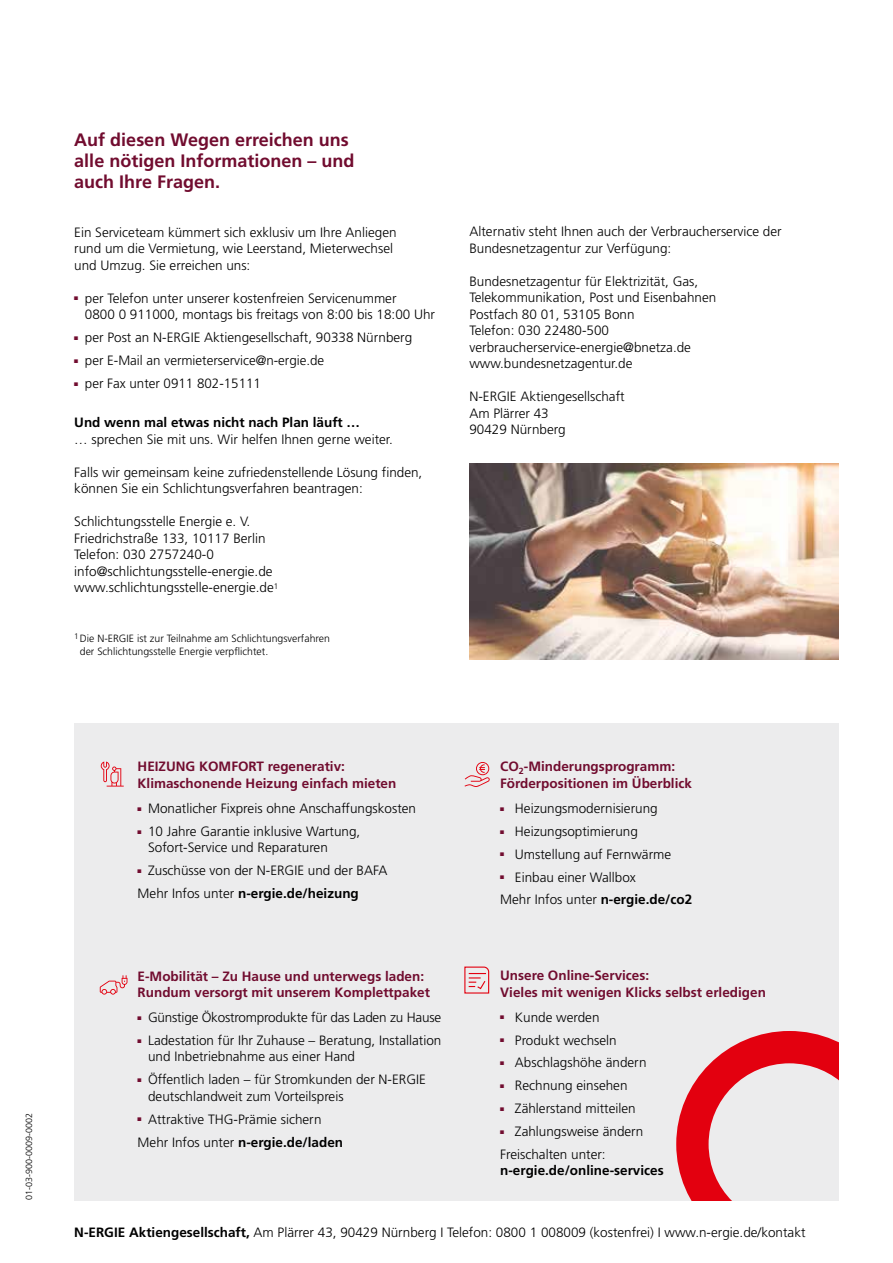
<style>
.page{position:relative;width:893px;height:1263px;background:#fff}
.page>*{position:absolute;margin:0;border:0;box-sizing:border-box;transform-origin:0 0}
.t1{font:700 18px/20.7px "Frutiger";color:#710c2f}
.t2{font:300 13.5px/16.5px "Frutiger";color:#000}
.t3{font:700 13.5px/16.5px "Frutiger";color:#710c2f}
.t4{font:700 13.5px "Frutiger";color:#000}
.t5{font:300 10.5px/12.8px "Frutiger";color:#000}
.t6{font:300 9px "Frutiger";color:#000}
.s1{font-weight:700}
</style>
<div class="page">
<img style="left:469px;top:463px;width:370px;height:196px">
<div style="left:74px;top:723px;width:765px;height:477px;background:#ececed"></div>
<svg style="left:100px;top:975px;width:27px;height:19px"></svg>
<svg style="left:465px;top:762px;width:25px;height:25px"></svg>
<svg style="left:676px;top:1031px;width:163px;height:169px"></svg>
<svg style="left:101px;top:761px;width:23px;height:25px"></svg>
<svg style="left:464px;top:966px;width:26px;height:28px"></svg>
<p class="t6" style="left:24px;top:1200px;width:89px;rotate:-90deg">01-03-900-0009-0002</p>
<h1 class="t1" style="left:74px;top:130px;width:282px">Auf diesen Wegen erreichen uns alle nötigen Informationen – und auch Ihre Fragen.</h1>
<p class="t2" style="left:74px;top:224px;width:324px">Ein Serviceteam kümmert sich exklusiv um Ihre Anliegen rund um die Vermietung, wie Leerstand, Mieterwechsel und Umzug. Sie erreichen uns:</p>
<p class="t2" style="left:85px;top:290px;width:352px;text-indent:-11px"><sup>■</sup> per Telefon unter unserer kostenfreien Servicenummer<br>0800 0 911000, montags bis freitags von 8:00 bis 18:00 Uhr</p>
<p class="t2" style="left:74px;top:329px;width:339px"><sup>■</sup> per Post an N-ERGIE Aktiengesellschaft, 90338 Nürnberg</p>
<p class="t2" style="left:74px;top:352px;width:251px"><sup>■</sup> per E-Mail an vermieterservice@n-ergie.de</p>
<p class="t2" style="left:74px;top:375px;width:188px"><sup>■</sup> per Fax unter 0911 802-15111</p>
<p class="t4" style="left:74px;top:415px;width:287px">Und wenn mal etwas nicht nach Plan läuft …</p>
<p class="t2" style="left:74px;top:431px;width:320px">… sprechen Sie mit uns. Wir helfen Ihnen gerne weiter.</p>
<p class="t2" style="left:74px;top:464px;width:350px">Falls wir gemeinsam keine zufriedenstellende Lösung finden, können Sie ein Schlichtungsverfahren beantragen:</p>
<p class="t2" style="left:74px;top:513px;width:206px">Schlichtungsstelle Energie e. V.<br>Friedrichstraße 133, 10117 Berlin Telefon: 030 2757240-0 info@schlichtungsstelle-energie.de www.schlichtungsstelle-energie.de<sup>1</sup></p>
<p class="t5" style="left:80px;top:632px;width:252px;text-indent:-6px"><sup>1</sup> Die N-ERGIE ist zur Teilnahme am Schlichtungsverfahren der Schlichtungsstelle Energie verpflichtet.</p>
<p class="t2" style="left:469px;top:224px;width:314px">Alternativ steht Ihnen auch der Verbraucherservice der<br>Bundesnetzagentur zur Verfügung:</p>
<p class="t2" style="left:469px;top:273px;width:248px">Bundesnetzagentur für Elektrizität, Gas, Telekommunikation, Post und Eisenbahnen Postfach 80 01, 53105 Bonn<br>Telefon: 030 22480-500 verbraucherservice-energie@bnetza.de www.bundesnetzagentur.de</p>
<p class="t2" style="left:469px;top:389px;width:157px">N-ERGIE Aktiengesellschaft<br>Am Plärrer 43<br>90429 Nürnberg</p>
<p class="t3" style="left:138px;top:758px;width:260px">HEIZUNG KOMFORT regenerativ:<br>Klimaschonende Heizung einfach mieten</p>
<p class="t2" style="left:138px;top:800px;width:280px"><sup>■</sup> Monatlicher Fixpreis ohne Anschaffungskosten</p>
<p class="t2" style="left:148px;top:823px;width:214px;text-indent:-10px"><sup>■</sup> 10 Jahre Garantie inklusive Wartung,<br>Sofort-Service und Reparaturen</p>
<p class="t2" style="left:138px;top:859px;width:251px;line-height:23px"><sup>■</sup> Zuschüsse von der N-ERGIE und der BAFA<br>Mehr Infos unter <span class="s1">n-ergie.de/heizung</span></p>
<p class="t3" style="left:138px;top:968px;width:294px">E-Mobilität – Zu Hause und unterwegs laden:<br>Rundum versorgt mit unserem Komplettpaket</p>
<p class="t2" style="left:138px;top:1009px;width:305px"><sup>■</sup> Günstige Ökostromprodukte für das Laden zu Hause</p>
<p class="t2" style="left:148px;top:1032px;width:295px;text-indent:-10px"><sup>■</sup> Ladestation für Ihr Zuhause – Beratung, Installation und Inbetriebnahme aus einer Hand</p>
<p class="t2" style="left:148px;top:1071px;width:279px;text-indent:-10px"><sup>■</sup> Öffentlich laden – für Stromkunden der N-ERGIE deutschlandweit zum Vorteilspreis</p>
<p class="t2" style="left:138px;top:1108px;width:207px;line-height:23px"><sup>■</sup> Attraktive THG-Prämie sichern<br>Mehr Infos unter <span class="s1">n-ergie.de/laden</span></p>
<p class="t3" style="left:500px;top:758px;width:193px">CO<sub>2</sub>-Minderungsprogramm:<br>Förderpositionen im Überblick</p>
<p class="t2" style="left:500px;top:800px;width:159px"><sup>■</sup> Heizungsmodernisierung</p>
<p class="t2" style="left:500px;top:823px;width:139px"><sup>■</sup> Heizungsoptimierung</p>
<p class="t2" style="left:500px;top:846px;width:173px"><sup>■</sup> Umstellung auf Fernwärme</p>
<p class="t2" style="left:500px;top:865px;width:194px;line-height:23px"><sup>■</sup> Einbau einer Wallbox<br>Mehr Infos unter <span class="s1">n-ergie.de/co2</span></p>
<p class="t3" style="left:500px;top:967px;width:267px">Unsere Online-Services:<br>Vieles mit wenigen Klicks selbst erledigen</p>
<p class="t2" style="left:500px;top:1009px;width:101px"><sup>■</sup> Kunde werden</p>
<p class="t2" style="left:500px;top:1032px;width:118px"><sup>■</sup> Produkt wechseln</p>
<p class="t2" style="left:500px;top:1055px;width:148px"><sup>■</sup> Abschlagshöhe ändern</p>
<p class="t2" style="left:500px;top:1077px;width:129px"><sup>■</sup> Rechnung einsehen</p>
<p class="t2" style="left:500px;top:1100px;width:137px"><sup>■</sup> Zählerstand mitteilen</p>
<p class="t2" style="left:500px;top:1120px;width:145px;line-height:23px"><sup>■</sup> Zahlungsweise ändern<br>Freischalten unter:</p>
<p class="t4" style="left:500px;top:1163px;width:165px">n-ergie.de/online-services</p>
<p class="t2" style="left:74px;top:1225px;width:733px"><span class="s1">N-ERGIE Aktiengesellschaft,</span> Am Plärrer 43, 90429 Nürnberg I Telefon: 0800 1 008009 (kostenfrei) I www.n-ergie.de/kontakt</p>
</div>
